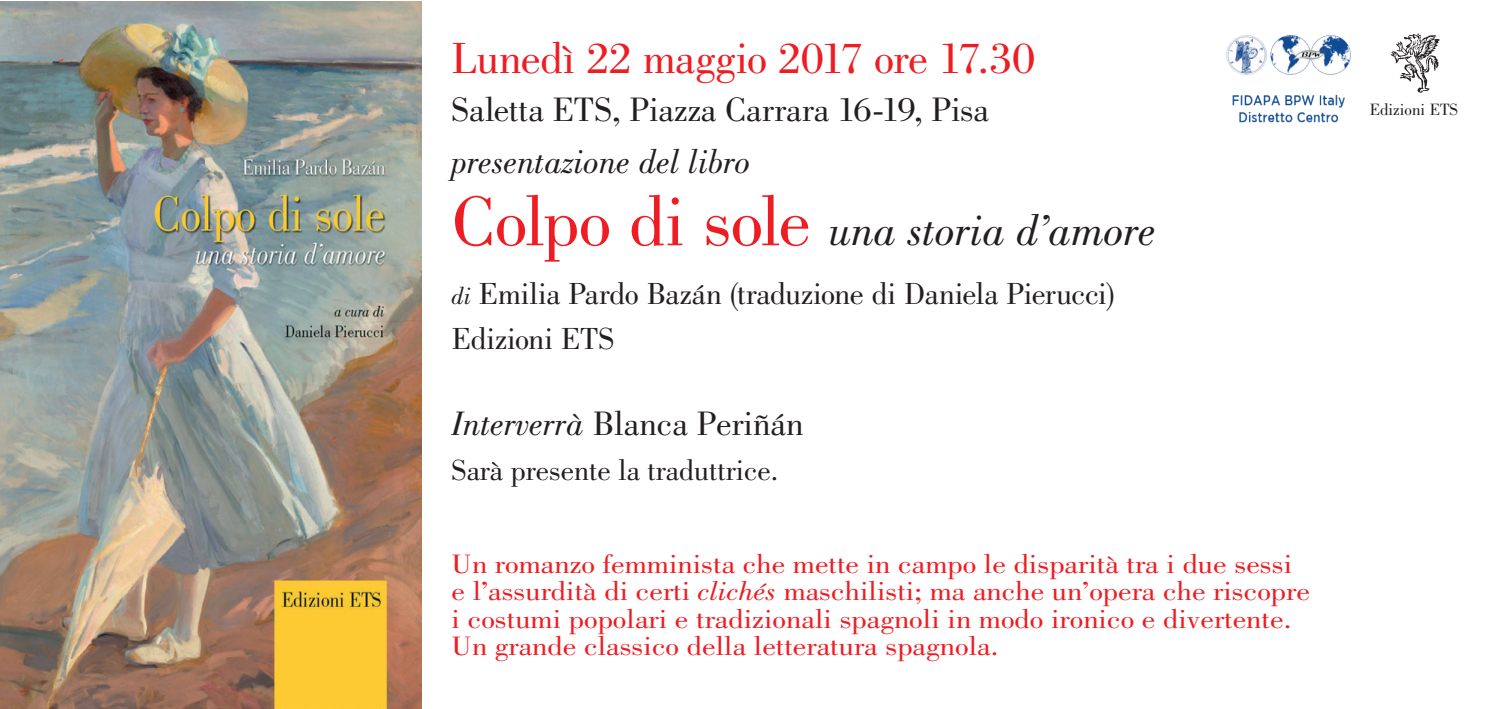
<style>
.page{position:relative;width:1489px;height:709px;background:#fff}
.page>*{position:absolute;margin:0;border:0;box-sizing:border-box;transform-origin:0 0}
.t1{font:italic 45px "Bodoni Std";color:#231f20}
.t2{font:45px "Bodoni Std";letter-spacing:-.005em;color:#ee1d23}
.t3{font:35px "Bodoni Std";color:#231f20}
.t4{font:italic 35px "Bodoni Std";color:#231f20}
.t5{font:31.5px/45px "Bodoni Std";letter-spacing:-.005em;color:#231f20}
.t6{font:30px "Bodoni Std";color:#231f20}
.t7{font:27.5px/27.5px "Bodoni Std";color:#ee1d23;scale:1.11 1}
.t8{font:17px "Bodoni";color:#231f20}
.s1{font-style:normal;font-size:72.5px;color:#ee1d23}
.s2{font-style:italic;font-size:25px}
.s3{font-style:italic}
</style>
<div class="page">
<img style="left:0;top:2px;width:421px;height:706px">
<img style="left:1390px;top:33px;width:48px;height:59px">
<img style="left:1226px;top:35px;width:125px;height:88px">
<h1 class="t2" style="left:451px;top:33px;width:585px">Lunedì 22 maggio 2017 ore 17.30</h1>
<p class="t3" style="left:451px;top:90px;width:539px">Saletta ETS, Piazza Carrara 16-19, Pisa</p>
<p class="t4" style="left:451px;top:142px;width:300px">presentazione del libro</p>
<h1 class="t1" style="left:451px;top:205px;width:705px"><span class="s1">Colpo di sole</span> una storia d’amore</h1>
<p class="t5" style="left:451px;top:272px;width:664px"><span class="s2">di</span> Emilia Pardo Bazán (traduzione di Daniela Pierucci)<br>Edizioni ETS</p>
<p class="t3" style="left:451px;top:403px;width:353px"><span class="s3">Interverrà</span> Blanca Periñán</p>
<p class="t6" style="left:451px;top:453px;width:328px">Sarà presente la traduttrice.</p>
<p class="t7" style="left:451px;top:550px;width:774px">Un romanzo femminista che mette in campo le disparità tra i due sessi e l’assurdità di certi <span class="s3">clichés</span> maschilisti; ma anche un’opera che riscopre i costumi popolari e tradizionali spagnoli in modo ironico e divertente.<br>Un grande classico della letteratura spagnola.</p>
<p class="t8" style="left:1369px;top:100px;width:90px">Edizioni ETS</p>
</div>
